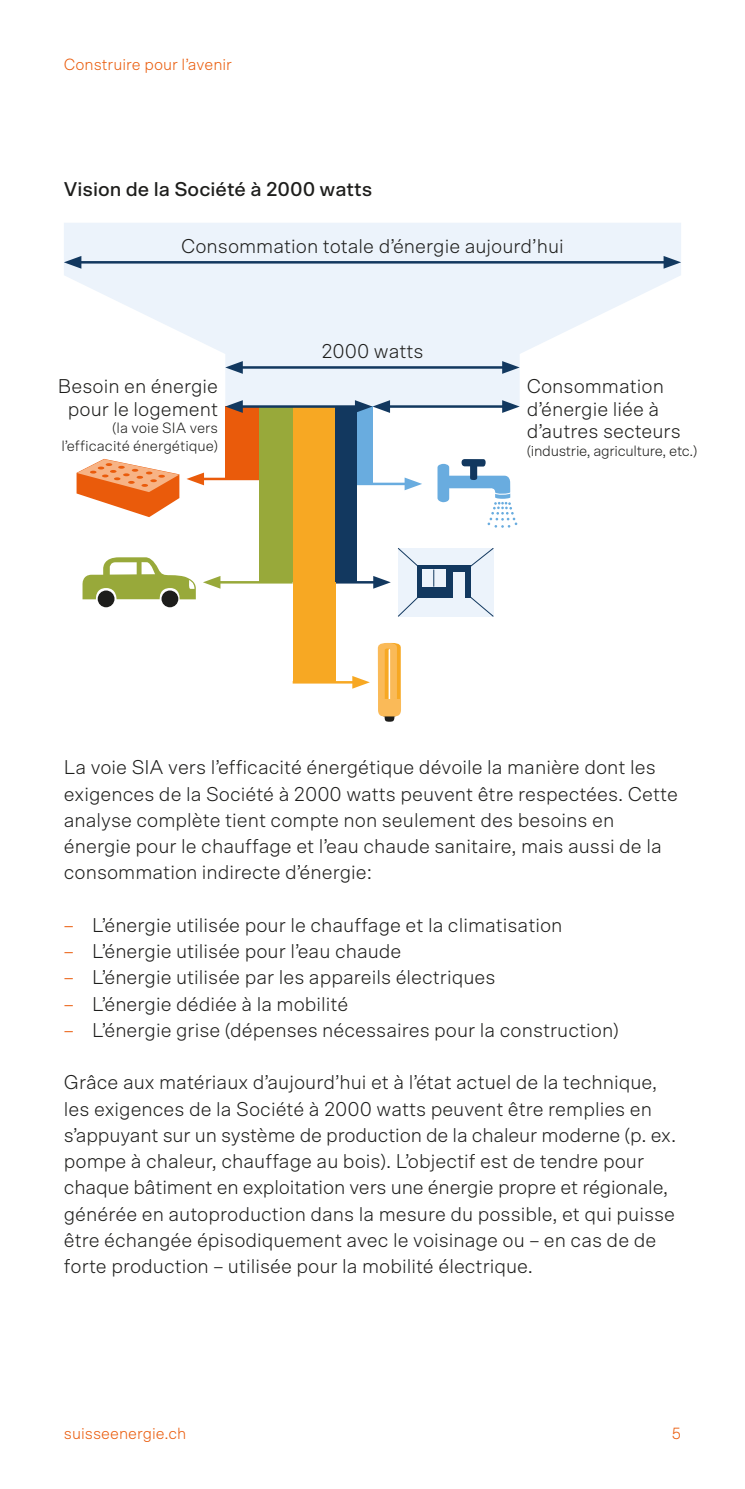
<style>
.page{position:relative;width:745px;height:1489px;background:#fff}
.page>*{position:absolute;margin:0;border:0;box-sizing:border-box;transform-origin:0 0}
.t1{font:300 20px/26.2px "Scto Grotesk A";color:#1d1d1b}
.t2{font:500 20px "Scto Grotesk A";color:#1d1d1b}
.t3{font:300 16.25px "Scto Grotesk A";color:#ea5b0b}
.t4{font:300 15px/17.5px "Scto Grotesk A";letter-spacing:-.005em;color:#1d1d1b;text-align:right}
.s1{color:#ea5b0b}
</style>
<div class="page">
<svg style="left:64px;top:223px;width:616px;height:183px;fill:#ecf3fb"></svg>
<hr style="left:77px;top:261px;width:590px;height:2px;background:#12385f">
<svg style="left:64px;top:256px;width:17px;height:13px"></svg>
<svg style="left:663px;top:256px;width:17px;height:13px"></svg>
<hr style="left:239px;top:366px;width:266px;height:3px;background:#12385f">
<svg style="left:225px;top:361px;width:18px;height:13px"></svg>
<svg style="left:502px;top:361px;width:17px;height:13px"></svg>
<hr style="left:200px;top:477px;width:59px;height:3px;background:#ea5b0b">
<svg style="left:186px;top:472px;width:18px;height:13px"></svg>
<hr style="left:335px;top:581px;width:42px;height:2px;background:#12385f">
<svg style="left:373px;top:576px;width:17px;height:12px"></svg>
<hr style="left:292px;top:681px;width:64px;height:2px;background:#f7a823">
<svg style="left:352px;top:676px;width:17px;height:12px"></svg>
<hr style="left:357px;top:482px;width:51px;height:3px;background:#69acdf">
<svg style="left:404px;top:477px;width:18px;height:13px"></svg>
<hr style="left:216px;top:581px;width:76px;height:2px;background:#98a93a">
<svg style="left:203px;top:576px;width:17px;height:12px"></svg>
<hr style="left:386px;top:405px;width:119px;height:3px;background:#12385f">
<svg style="left:502px;top:400px;width:17px;height:13px"></svg>
<div style="left:225px;top:406px;width:34px;height:73px;background:#ea5b0b"></div>
<div style="left:259px;top:406px;width:33px;height:176px;background:#98a93a"></div>
<div style="left:292px;top:406px;width:43px;height:276px;background:#f7a823"></div>
<div style="left:357px;top:406px;width:15px;height:78px;background:#69acdf"></div>
<div style="left:335px;top:406px;width:22px;height:176px;background:#12385f"></div>
<hr style="left:239px;top:405px;width:119px;height:3px;background:#12385f">
<svg style="left:225px;top:400px;width:18px;height:13px"></svg>
<svg style="left:355px;top:400px;width:35px;height:13px"></svg>
<svg style="left:76px;top:459px;width:103px;height:58px"></svg>
<div style="left:98px;top:590px;width:16px;height:17px;background:#1d1d1b;border-radius:50%"></div>
<div style="left:161px;top:590px;width:17px;height:17px;background:#1d1d1b;border-radius:50%"></div>
<svg style="left:82px;top:557px;width:114px;height:42px"></svg>
<div style="left:398px;top:548px;width:95px;height:68px;background:#ecf3fb"></div>
<div style="left:417px;top:565px;width:54px;height:32px;background:#12385f"></div>
<svg style="left:398px;top:548px;width:20px;height:18px"></svg>
<svg style="left:471px;top:548px;width:23px;height:19px"></svg>
<svg style="left:469px;top:596px;width:25px;height:21px"></svg>
<svg style="left:398px;top:597px;width:20px;height:20px"></svg>
<div style="left:453px;top:572px;width:11px;height:26px;background:#ecf3fb"></div>
<div style="left:422px;top:569px;width:23px;height:17px;background:#ecf3fb"></div>
<svg style="left:433px;top:569px;width:1px;height:17px"></svg>
<svg style="left:437px;top:459px;width:80px;height:68px"></svg>
<svg style="left:377px;top:643px;width:24px;height:78px;background:#f4bb61"></svg>
<p class="t3" style="left:64px;top:55px;width:170px">Construire pour l’avenir</p>
<p class="t2" style="left:64px;top:177px;width:310px">Vision de la Société à 2000 watts</p>
<p class="t1" style="left:181px;top:233px;width:384px">Consommation totale d’énergie aujourd’hui</p>
<p class="t1" style="left:58px;top:375px;width:162px;line-height:22.5px;text-align:center">Besoin en énergie pour le logement</p>
<p class="t4" style="left:61px;top:419px;width:158px">(la voie SIA vers l’efficacité énergétique)</p>
<p class="t1" style="left:321px;top:338px;width:103px">2000 watts</p>
<p class="t1" style="left:526px;top:375px;width:155px;line-height:22.5px">Consommation d’énergie liée à d’autres secteurs</p>
<p class="t4" style="left:526px;top:442px;width:172px">(industrie, agriculture, etc.)</p>
<p class="t1" style="left:64px;top:754px;width:615px">La voie SIA vers l’efficacité énergétique dévoile la manière dont les exigences de la Société à 2000 watts peuvent être respectées. Cette analyse complète tient compte non seulement des besoins en énergie pour le chauffage et l’eau chaude sanitaire, mais aussi de la consommation indirecte d’énergie:</p>
<p class="t1" style="left:64px;top:911px;width:500px"><span class="s1">–</span> L’énergie utilisée pour le chauffage et la climatisation</p>
<p class="t1" style="left:64px;top:937px;width:339px"><span class="s1">–</span> L’énergie utilisée pour l’eau chaude</p>
<p class="t1" style="left:64px;top:964px;width:433px"><span class="s1">–</span> L’énergie utilisée par les appareils électriques</p>
<p class="t1" style="left:64px;top:990px;width:286px"><span class="s1">–</span> L’énergie dédiée à la mobilité</p>
<p class="t1" style="left:64px;top:1016px;width:556px"><span class="s1">–</span> L’énergie grise (dépenses nécessaires pour la construction)</p>
<p class="t1" style="left:64px;top:1068px;width:613px">Grâce aux matériaux d’aujourd’hui et à l’état actuel de la technique, les exigences de la Société à 2000 watts peuvent être remplies en s’appuyant sur un système de production de la chaleur moderne (p. ex. pompe à chaleur, chauffage au bois). L’objectif est de tendre pour chaque bâtiment en exploitation vers une énergie propre et régionale, générée en autoproduction dans la mesure du possible, et qui puisse être échangée épisodiquement avec le voisinage ou – en cas de de forte production – utilisée pour la mobilité électrique.</p>
<p class="t3" style="left:64px;top:1423px;width:124px">suisseenergie.ch</p>
<p class="t3" style="left:671px;top:1423px;width:11px">5</p>
</div>
